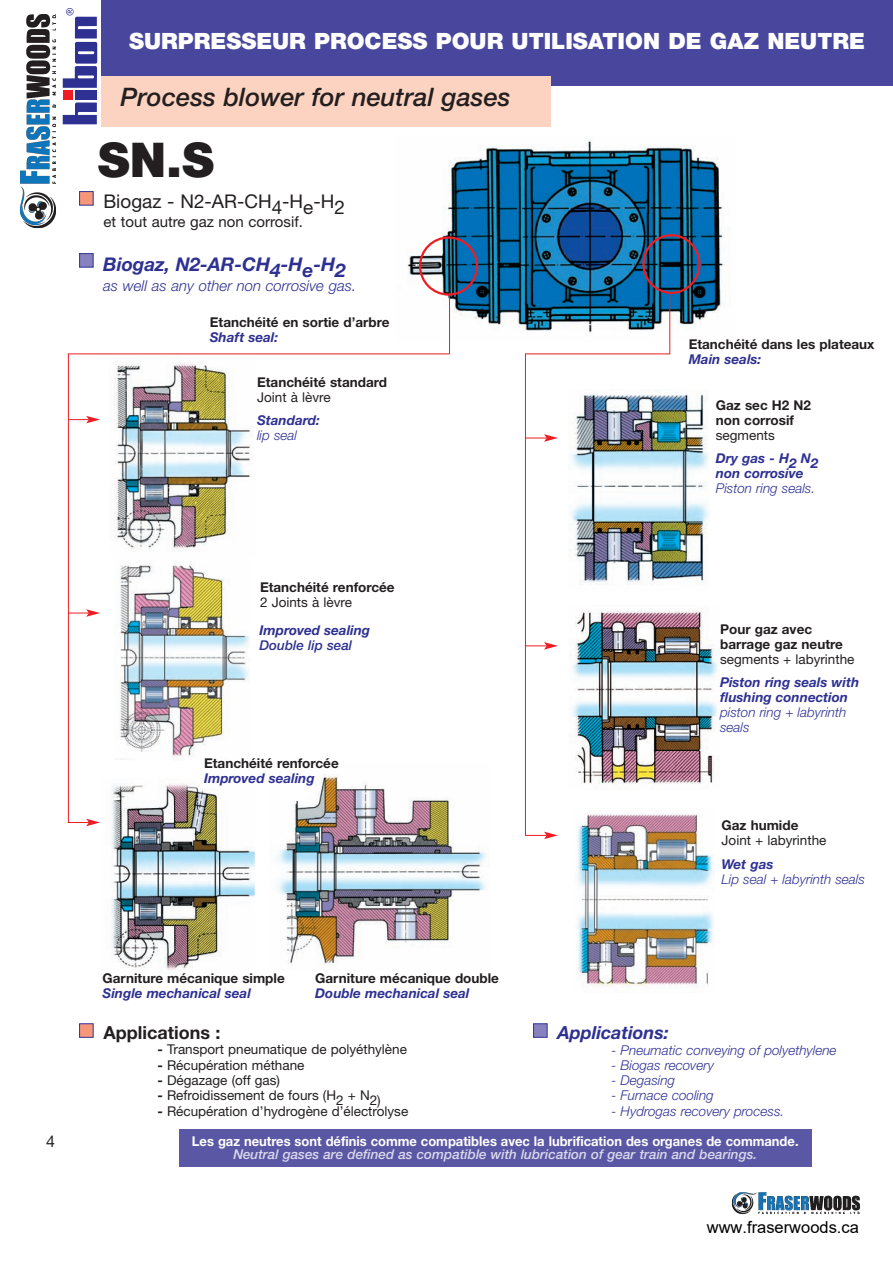
<style>
.page{position:relative;width:893px;height:1263px;background:#fff}
.page>*{position:absolute;margin:0;border:0;box-sizing:border-box;transform-origin:0 0}
.t1{font:900 48px "Helvetica Neue";color:#231f20}
.t2{font:italic 500 25.5px "Helvetica Neue";color:#231f20}
.t3{font:900 22.5px "Helvetica Neue";color:#fff}
.t4{font:18.9px "Helvetica Neue";color:#231f20}
.t5{font:italic 700 18.9px "Helvetica Neue";color:#2e3092}
.t6{font:700 18px "Helvetica Neue";color:#231f20}
.t7{font:italic 700 18px "Helvetica Neue";color:#2e3092}
.t8{font:16.5px "Arial";color:#000}
.t9{font:16.05px "Helvetica Neue";color:#231f20}
.t10{font:italic 300 15px "Helvetica Neue";color:#2e3092}
.t11{font:15px "Helvetica Neue";color:#231f20}
.t12{font:700 13.5px/15px "Helvetica Neue";color:#231f20}
.t13{font:13.5px "Helvetica Neue";color:#231f20}
.t14{font:italic 300 13.5px/15px "Helvetica Neue";color:#2e3092}
.t15{font:italic 700 13.5px/15px "Helvetica Neue";color:#2e3092}
.t16{font:700 13.5px "Helvetica Neue";color:#fff;scale:.96 1}
.t17{font:italic 500 13.5px "Helvetica Neue";color:#dbd9ec}
.t18{font:italic 500 13.5px "Helvetica Neue";color:#2e3092}
.s1{font-weight:700}
</style>
<div class="page">
<img style="left:407px;top:140px;width:318px;height:202px">
<div style="left:101px;top:0;width:792px;height:85px;background:#48479d"></div>
<div style="left:80px;top:192px;width:13px;height:13px;background:#f6977a"></div>
<div style="left:79px;top:191px;width:15px;height:15px;border:1px solid #2e3092"></div>
<div style="left:80px;top:1024px;width:13px;height:13px;background:#f6977a"></div>
<div style="left:79px;top:1023px;width:15px;height:15px;border:1px solid #2e3092"></div>
<div style="left:534px;top:1024px;width:13px;height:13px;background:#8781bd"></div>
<div style="left:533px;top:1023px;width:15px;height:15px;border:1px solid #2e3092"></div>
<img style="left:114px;top:362px;width:138px;height:190px">
<img style="left:116px;top:565px;width:134px;height:196px">
<img style="left:571px;top:393px;width:139px;height:192px">
<img style="left:570px;top:611px;width:148px;height:173px">
<img style="left:577px;top:814px;width:137px;height:178px">
<img style="left:111px;top:783px;width:144px;height:187px">
<img style="left:276px;top:775px;width:211px;height:190px">
<div style="left:179px;top:1129px;width:632px;height:37px;background:#5a57a5"></div>
<hr style="left:68px;top:354px;width:1px;height:469px;background:#ee1d23">
<svg style="left:68px;top:609px;width:32px;height:8px"></svg>
<hr style="left:68px;top:353px;width:381px;height:1px;background:#ee1d23">
<hr style="left:525px;top:353px;width:145px;height:1px;background:#ee1d23">
<hr style="left:525px;top:354px;width:1px;height:481px;background:#ee1d23">
<svg style="left:525px;top:832px;width:33px;height:7px"></svg>
<svg style="left:526px;top:642px;width:32px;height:8px"></svg>
<svg style="left:526px;top:434px;width:32px;height:8px"></svg>
<svg style="left:68px;top:819px;width:32px;height:7px"></svg>
<svg style="left:69px;top:416px;width:31px;height:7px"></svg>
<hr style="left:669px;top:292px;width:1px;height:62px;background:#ee1d23">
<hr style="left:449px;top:293px;width:1px;height:61px;background:#ee1d23">
<div style="left:80px;top:254px;width:13px;height:13px;background:#8781bd"></div>
<div style="left:79px;top:253px;width:15px;height:15px;border:1px solid #2e3092"></div>
<svg style="left:642px;top:234px;width:58px;height:60px;background:#1f4b71"></svg>
<svg style="left:419px;top:236px;width:59px;height:60px"></svg>
<svg style="left:63px;top:103px;width:34px;height:21px"></svg>
<div style="left:63px;top:90px;width:10px;height:10px;background:#ee1d23"></div>
<div style="left:75px;top:90px;width:22px;height:10px;background:#2e3092"></div>
<svg style="left:63px;top:8px;width:34px;height:80px"></svg>
<div style="left:101px;top:76px;width:449px;height:50px;background:#fcd2c0"></div>
<div style="left:282px;top:763px;width:25px;height:37px;background:#fff"></div>
<img style="left:20px;top:14px;width:36px;height:214px">
<img style="left:731px;top:1192px;width:130px;height:23px">
<p class="t9" style="left:46px;top:1136px;width:10px">4</p>
<h3 class="t3" style="left:129px;top:33px;width:737px">SURPRESSEUR PROCESS POUR UTILISATION DE GAZ NEUTRE</h3>
<h2 class="t2" style="left:120px;top:88px;width:392px">Process blower for neutral gases</h2>
<h1 class="t1" style="left:98px;top:143px;width:118px">SN.S</h1>
<h3 class="t4" style="left:103px;top:194px;width:243px">Biogaz - N2-AR-CH4-He-H2</h3>
<p class="t11" style="left:103px;top:216px;width:201px">et tout autre gaz non corrosif.</p>
<h3 class="t5" style="left:103px;top:257px;width:244px">Biogaz, N2-AR-CH4-He-H2</h3>
<p class="t10" style="left:103px;top:280px;width:255px">as well as any other non corrosive gas.</p>
<p class="t12" style="left:210px;top:316px;width:181px">Etanchéité en sortie d’arbre</p>
<p class="t15" style="left:210px;top:331px;width:70px">Shaft seal:</p>
<p class="t12" style="left:257px;top:376px;width:131px">Etanchéité standard</p>
<p class="t13" style="left:257px;top:392px;width:75px">Joint à lèvre</p>
<p class="t15" style="left:257px;top:414px;width:64px">Standard:</p>
<p class="t14" style="left:257px;top:429px;width:41px">lip seal</p>
<p class="t12" style="left:260px;top:580px;width:136px">Etanchéité renforcée</p>
<p class="t13" style="left:260px;top:597px;width:93px">2 Joints à lèvre</p>
<p class="t15" style="left:260px;top:624px;width:112px">Improved sealing</p>
<p class="t18" style="left:260px;top:640px;width:94px">Double lip seal</p>
<p class="t12" style="left:204px;top:757px;width:136px">Etanchéité renforcée</p>
<p class="t15" style="left:204px;top:772px;width:112px">Improved sealing</p>
<p class="t12" style="left:103px;top:972px;width:184px">Garniture mécanique simple</p>
<p class="t15" style="left:103px;top:987px;width:150px">Single mechanical seal</p>
<h3 class="t6" style="left:103px;top:1026px;width:119px">Applications :</h3>
<p class="t13" style="left:157px;top:1044px;width:251px"><span class="s1">-</span> Transport pneumatique de polyéthylène</p>
<p class="t13" style="left:157px;top:1060px;width:149px"><span class="s1">-</span> Récupération méthane</p>
<p class="t13" style="left:157px;top:1075px;width:124px"><span class="s1">-</span> Dégazage (off gas)</p>
<p class="t13" style="left:157px;top:1090px;width:225px"><span class="s1">-</span> Refroidissement de fours (H2 + N2)</p>
<p class="t13" style="left:157px;top:1106px;width:252px"><span class="s1">-</span> Récupération d’hydrogène d’électrolyse</p>
<p class="t12" style="left:315px;top:972px;width:185px">Garniture mécanique double</p>
<p class="t15" style="left:315px;top:987px;width:156px">Double mechanical seal</p>
<p class="t12" style="left:689px;top:338px;width:187px">Etanchéité dans les plateaux</p>
<p class="t15" style="left:689px;top:353px;width:74px">Main seals:</p>
<p class="t12" style="left:716px;top:399px;width:97px">Gaz sec H2 N2 non corrosif</p>
<p class="t13" style="left:716px;top:430px;width:61px">segments</p>
<p class="t15" style="left:716px;top:452px;width:104px">Dry gas - H2 N2 non corrosive</p>
<p class="t14" style="left:716px;top:482px;width:101px">Piston ring seals.</p>
<p class="t12" style="left:720px;top:622px;width:124px">Pour gaz avec barrage gaz neutre</p>
<p class="t13" style="left:720px;top:654px;width:136px">segments + labyrinthe</p>
<p class="t15" style="left:720px;top:676px;width:141px">Piston ring seals with flushing connection</p>
<p class="t14" style="left:720px;top:706px;width:128px">piston ring + labyrinth seals</p>
<p class="t12" style="left:722px;top:819px;width:78px">Gaz humide</p>
<p class="t13" style="left:722px;top:835px;width:106px">Joint + labyrinthe</p>
<p class="t15" style="left:722px;top:858px;width:53px">Wet gas</p>
<p class="t14" style="left:722px;top:873px;width:145px">Lip seal + labyrinth seals</p>
<h3 class="t7" style="left:557px;top:1026px;width:113px">Applications:</h3>
<p class="t14" style="left:611px;top:1043px;width:227px">- Pneumatic conveying of polyethylene</p>
<p class="t14" style="left:611px;top:1059px;width:104px">- Biogas recovery</p>
<p class="t14" style="left:611px;top:1074px;width:65px">- Degasing</p>
<p class="t14" style="left:611px;top:1089px;width:104px">- Furnace cooling</p>
<p class="t14" style="left:611px;top:1105px;width:174px">- Hydrogas recovery process.</p>
<p class="t16" style="left:192px;top:1136px;width:633px">Les gaz neutres sont définis comme compatibles avec la lubrification des organes de commande.</p>
<p class="t17" style="left:233px;top:1150px;width:525px">Neutral gases are defined as compatible with lubrication of gear train and bearings.</p>
<p class="t8" style="left:707px;top:1215px;width:154px">www.fraserwoods.ca</p>
</div>
